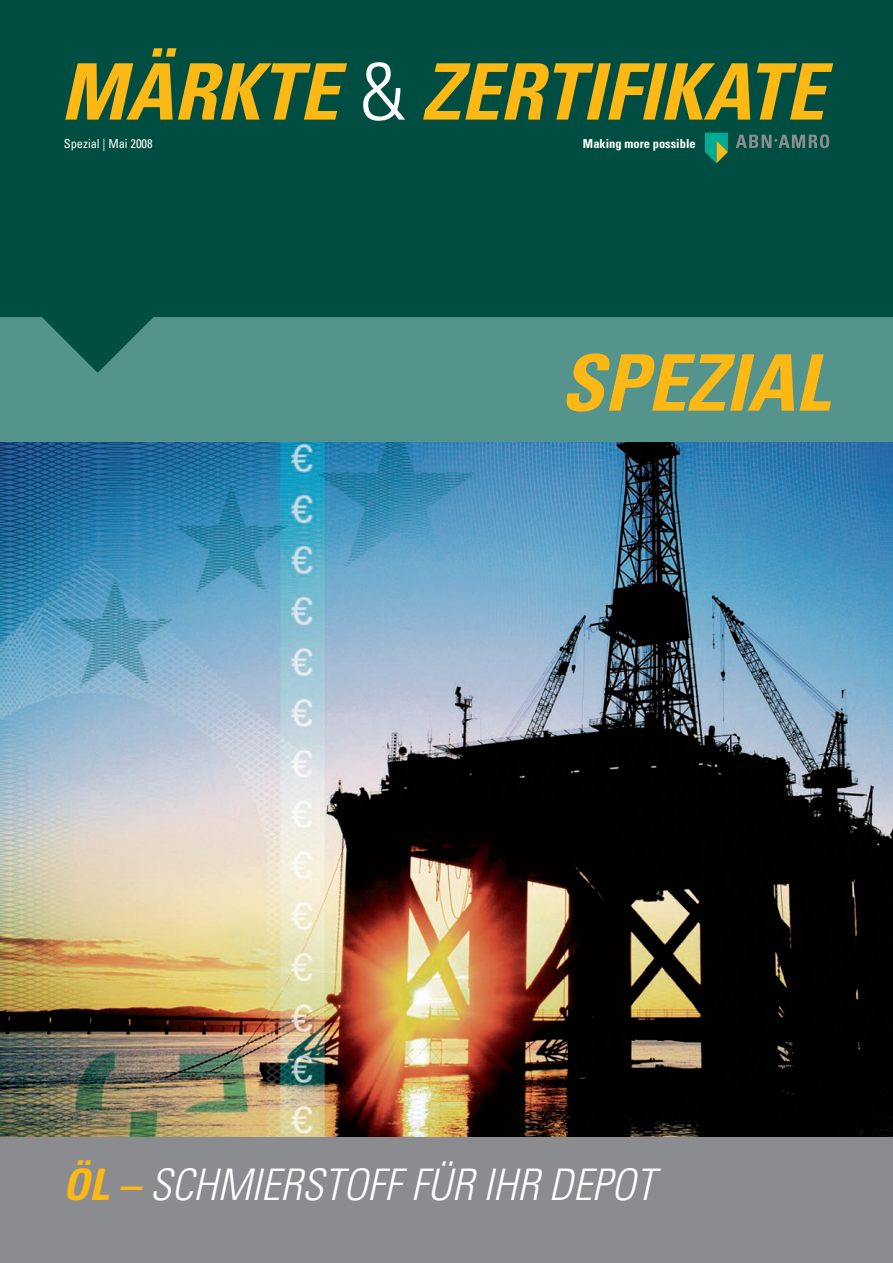
<style>
.page{position:relative;width:893px;height:1263px;background:#fff}
.page>*{position:absolute;margin:0;border:0;box-sizing:border-box;transform-origin:0 0}
.t1{font:italic 700 condensed 78px "Univers LT Std";color:#fcb814}
.t2{font:italic 300 condensed 43.5px "Univers LT Std";color:#fff}
.t3{font:700 condensed 12.45px "Univers LT Std";color:#fff}
.t4{font:condensed 12.45px "Univers LT Std";color:#fff}
.s1{font-weight:300;font-style:normal;color:#fff}
.s2{font-weight:700;color:#fcb814}
</style>
<div class="page">
<div style="left:0;top:316px;width:893px;height:126px;background:#55938d"></div>
<div style="left:0;top:442px;width:893px;height:821px;background:#8a8c8f"></div>
<div style="left:0;top:0;width:893px;height:316px;background:#004d41"></div>
<svg style="left:40px;top:316px;width:116px;height:56px"></svg>
<svg style="left:705px;top:133px;width:23px;height:30px"></svg>
<svg style="left:736px;top:134px;width:93px;height:14px"></svg>
<img style="left:0;top:442px;width:893px;height:695px">
<h1 class="t1" style="left:61px;top:44px;width:786px">MÄRKTE <span class="s1">&amp;</span> ZERTIFIKATE</h1>
<p class="t4" style="left:64px;top:136px;width:90px">Spezial | Mai 2008</p>
<p class="t3" style="left:583px;top:136px;width:114px">Making more possible</p>
<h1 class="t1" style="left:560px;top:335px;width:291px">SPEZIAL</h1>
<p class="t2" style="left:63px;top:1158px;width:605px"><span class="s2">ÖL–</span> SCHMIERSTOFFFÜR I HR DEPOT</p>
</div>
